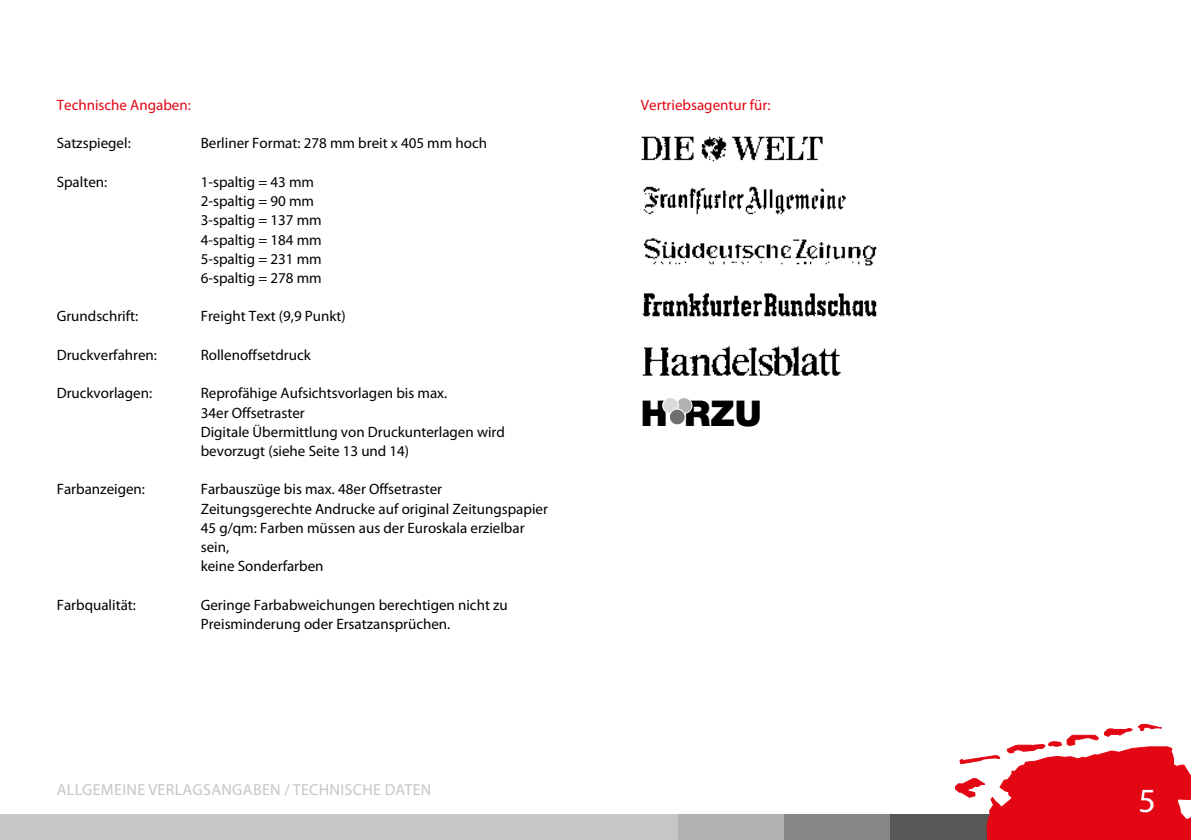
<style>
.page{position:relative;width:1191px;height:840px;background:#fff}
.page>*{position:absolute;margin:0;border:0;box-sizing:border-box;transform-origin:0 0}
.t1{font:900 35.4px "Helvetica Neue";color:#000}
.t2{font:34px "Myriad Pro";color:#fff}
.Seiteninhalt{font:16px "Myriad Pro";letter-spacing:.02em;color:#c6c6c6}
.GS{font:15px/19.2px "Myriad Pro";color:#000}
.GS-2{font:15px "Myriad Pro";color:#e30613}
</style>
<div class="page">
<div style="left:0;top:814px;width:678px;height:25px;background:#c6c6c6"></div>
<div style="left:890px;top:814px;width:106px;height:25px;background:#575756"></div>
<div style="left:784px;top:814px;width:106px;height:25px;background:#878787"></div>
<div style="left:678px;top:814px;width:106px;height:25px;background:#b3b2b2"></div>
<svg style="left:955px;top:723px;width:236px;height:116px"></svg>
<img style="left:642px;top:293px;width:235px;height:24px">
<img style="left:642px;top:346px;width:199px;height:30px">
<img style="left:643px;top:238px;width:234px;height:28px">
<img style="left:643px;top:186px;width:203px;height:29px">
<div style="left:676px;top:397px;width:16px;height:16px;background:#b3b2b2;border-radius:50%"></div>
<div style="left:676px;top:397px;width:16px;height:16px;border:1px solid #fff;border-radius:50%"></div>
<div style="left:662px;top:397px;width:16px;height:16px;background:#dadada;border-radius:50%"></div>
<div style="left:662px;top:397px;width:17px;height:16px;border:1px solid #fff;border-radius:50%"></div>
<div style="left:669px;top:409px;width:16px;height:15px;background:#706f6f;border-radius:50%"></div>
<div style="left:669px;top:408px;width:16px;height:17px;border:1px solid #fff;border-radius:50%"></div>
<img style="left:641px;top:136px;width:182px;height:26px">
<p class="GS-2" style="left:57px;top:96px;width:136px">Technische Angaben:</p>
<p class="GS" style="left:57px;top:133px;width:76px">Satzspiegel:</p>
<p class="GS" style="left:201px;top:133px;width:288px">Berliner Format: 278 mm breit x 405 mm hoch</p>
<p class="GS" style="left:57px;top:172px;width:52px">Spalten:</p>
<p class="GS" style="left:201px;top:172px;width:122px">1-spaltig = 43 mm<br>2-spaltig = 90 mm<br>3-spaltig = 137 mm<br>4-spaltig = 184 mm<br>5-spaltig = 231 mm<br>6-spaltig = 278 mm</p>
<p class="GS" style="left:57px;top:306px;width:83px">Grundschrift:</p>
<p class="GS" style="left:201px;top:306px;width:146px">Freight Text (9,9 Punkt)</p>
<p class="GS" style="left:57px;top:345px;width:102px">Druckverfahren:</p>
<p class="GS" style="left:201px;top:345px;width:112px">Rollenoffsetdruck</p>
<p class="GS" style="left:57px;top:383px;width:97px">Druckvorlagen:</p>
<p class="GS" style="left:201px;top:383px;width:306px">Reprofähige Aufsichtsvorlagen bis max.<br>34er Offsetraster<br>Digitale Übermittlung von Druckunterlagen wird bevorzugt (siehe Seite 13 und 14)</p>
<p class="GS" style="left:57px;top:479px;width:90px">Farbanzeigen:</p>
<p class="GS" style="left:201px;top:479px;width:349px">Farbauszüge bis max. 48er Offsetraster Zeitungsgerechte Andrucke auf original Zeitungspapier 45 g/qm: Farben müssen aus der Euroskala erzielbar sein,<br>keine Sonderfarben</p>
<p class="GS" style="left:57px;top:594px;width:81px">Farbqualität:</p>
<p class="GS" style="left:201px;top:594px;width:308px">Geringe Farbabweichungen berechtigen nicht zu<br>Preisminderung oder Ersatzansprüchen.</p>
<p class="Seiteninhalt" style="left:57px;top:779px;width:376px">ALLGEMEINE VERLAGSANGABEN / TECHNISCHE DATEN</p>
<p class="GS-2" style="left:641px;top:96px;width:131px">Vertriebsagentur für:</p>
<p class="t1" style="left:641px;top:392px;width:122px">H RZU</p>
<h2 class="t2" style="left:1138px;top:779px;width:19px">5</h2>
</div>
